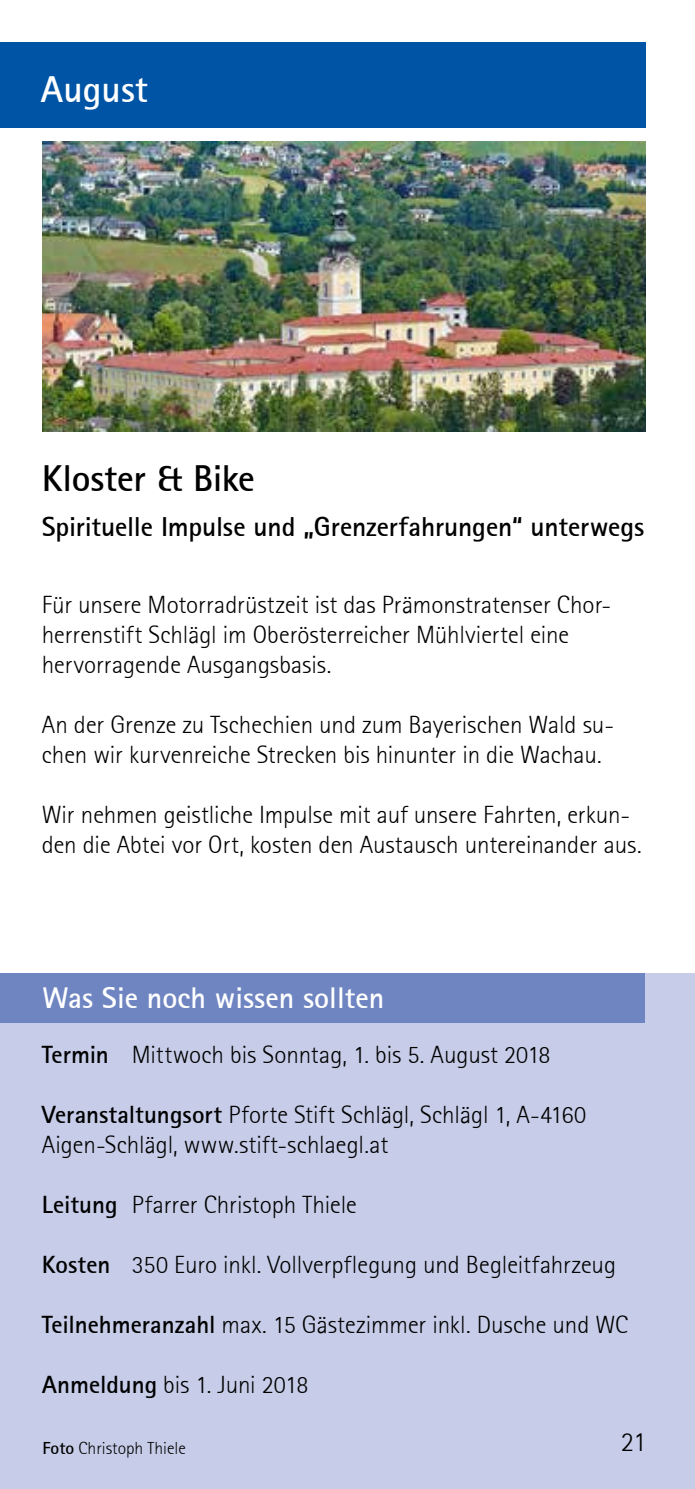
<style>
.page{position:relative;width:695px;height:1489px;background:#fff}
.page>*{position:absolute;margin:0;border:0;box-sizing:border-box;transform-origin:0 0}
.t1{font:37.5px "Rotis Sans Serif Bold 65";letter-spacing:-.01em;color:#000}
.t2{font:37.5px "Rotis Sans Serif Bold 65";color:#fff}
.t3{font:30px "Rotis Sans Serif Bold 65";color:#fff}
.t4{font:27.5px "Rotis Sans Serif Bold 65";letter-spacing:-.005em;color:#000}
.t5{font:27.5px "Rotis Sans Serif Light 45";color:#000}
.t6{font:25px/30px "Rotis Sans Serif Light 45";color:#000}
.t7{font:17.5px "Rotis Sans Serif Light 45";color:#000}
.s1{font-family:"Rotis Sans Serif Bold 65"}
</style>
<div class="page">
<div style="left:0;top:973px;width:694px;height:515px;background:#c7cde8"></div>
<div style="left:0;top:973px;width:645px;height:49px;background:#6f85c2"></div>
<div style="left:0;top:43px;width:645px;height:85px;background:#0054a6"></div>
<img style="left:43px;top:142px;width:602px;height:290px">
<h1 class="t2" style="left:40px;top:65px;width:109px">August</h1>
<h1 class="t1" style="left:42px;top:454px;width:214px">Kloster &amp; Bike</h1>
<p class="t4" style="left:42px;top:509px;width:604px">Spirituelle Impulse und „Grenzerfahrungen“ unterwegs</p>
<p class="t6" style="left:42px;top:589px;width:571px">Für unsere Motorradrüstzeit ist das Prämonstratenser Chor&shy;herrenstift Schlägl im Oberösterreicher Mühlviertel eine hervorragende Ausgangsbasis.</p>
<p class="t6" style="left:42px;top:709px;width:574px">An der Grenze zu Tschechien und zum Bayerischen Wald su&shy;chen wir kurvenreiche Strecken bis hinunter in die Wachau.</p>
<p class="t6" style="left:42px;top:799px;width:601px">Wir nehmen geistliche Impulse mit auf unsere Fahrten, erkun&shy;den die Abtei vor Ort, kosten den Austausch untereinander aus.</p>
<p class="t3" style="left:43px;top:978px;width:343px">Was Sie noch wissen sollten</p>
<p class="t6" style="left:42px;top:1039px;width:510px"><span class="s1">Termin</span> Mittwoch bis Sonntag, 1. bis 5. August 2018</p>
<p class="t6" style="left:42px;top:1099px;width:546px"><span class="s1">Veranstaltungsort</span> Pforte Stift Schlägl, Schlägl 1, A-4160<br>Aigen-Schlägl, www.stift-schlaegl.at</p>
<p class="t6" style="left:42px;top:1189px;width:316px"><span class="s1">Leitung</span> Pfarrer Christoph Thiele</p>
<p class="t6" style="left:42px;top:1249px;width:576px"><span class="s1">Kosten</span> 350 Euro inkl. Vollverpflegung und Begleitfahrzeug</p>
<p class="t6" style="left:42px;top:1309px;width:588px"><span class="s1">Teilnehmeranzahl</span> max. 15 Gästezimmer inkl. Dusche und WC</p>
<p class="t6" style="left:42px;top:1369px;width:268px"><span class="s1">Anmeldung</span> bis 1. Juni 2018</p>
<p class="t7" style="left:43px;top:1437px;width:145px"><span class="s1">Foto</span> Christoph Thiele</p>
<p class="t5" style="left:621px;top:1426px;width:27px">21</p>
</div>
